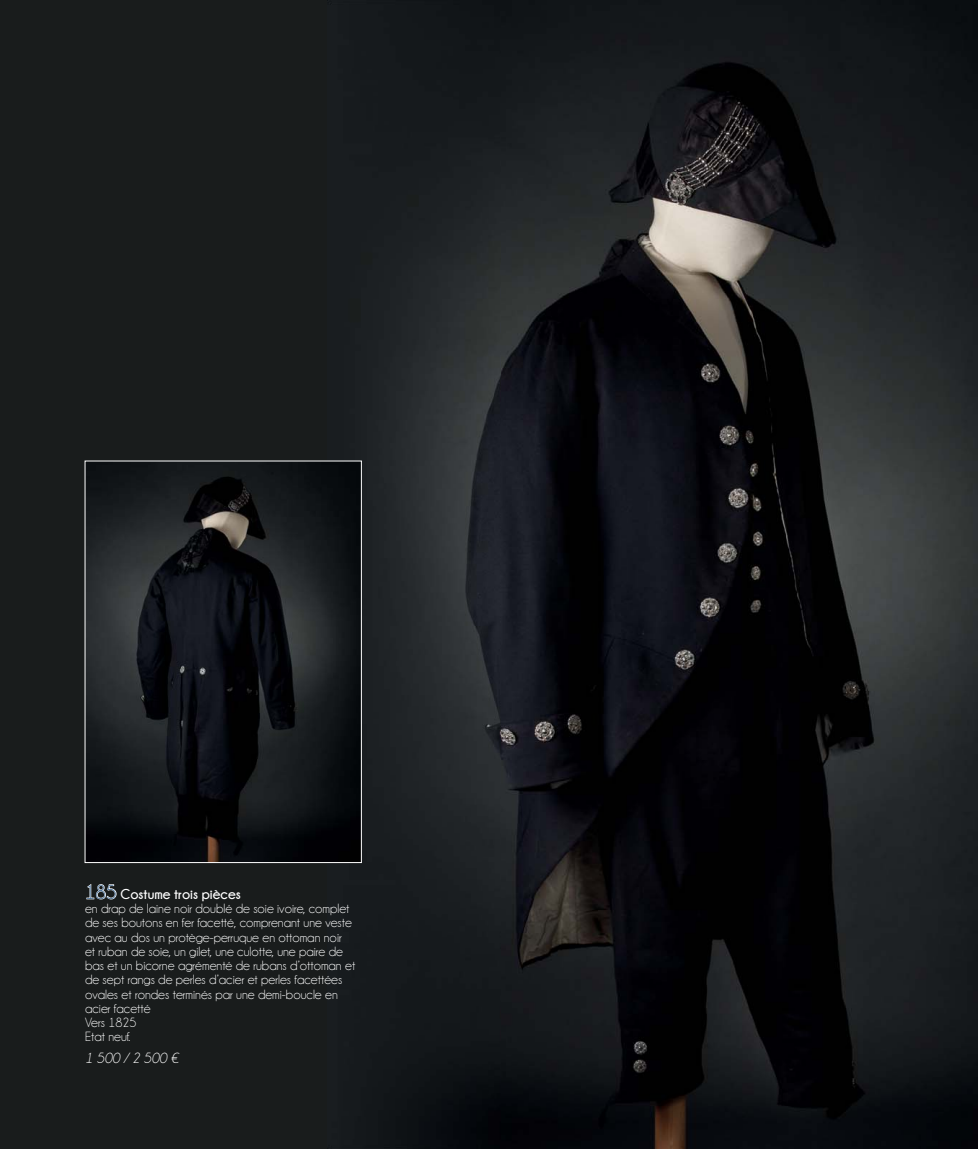
<style>
.page{position:relative;width:978px;height:1149px;background:#fff}
.page>*{position:absolute;margin:0;border:0;box-sizing:border-box;transform-origin:0 0}
.t1{font:italic 15px "Champagne&Limousines";color:#fff}
.t2{font:700 14.25px "Champagne&Limousines";color:#fff}
.t3{font:13.5px/14.2px "Champagne&Limousines";color:#fff}
.s1{font-weight:400;font-size:20.4px;color:#406790}
</style>
<div class="page">
<img style="left:500px;top:0;width:478px;height:1148px">
<div style="left:0;top:0;width:327px;height:1148px;background:#191c1c"></div>
<img style="left:327px;top:0;width:173px;height:1148px">
<svg style="left:87px;top:883px;width:29px;height:16px"></svg>
<img style="left:87px;top:462px;width:273px;height:398px">
<p class="t2" style="left:85px;top:885px;width:157px"><span class="s1">185</span> Costume trois pièces</p>
<p class="t3" style="left:85px;top:901px;width:272px">en drap de laine noir doublé de soie ivoire, complet de ses boutons en fer facetté, comprenant une veste avec au dos un protège-perruque en ottoman noir et ruban de soie, un gilet, une culotte, une paire de bas et un bicorne agrémenté de rubans d’ottoman et de sept rangs de perles d’acier et perles facettées ovales et rondes terminés par une demi-boucle en acier facetté<br>Vers 1825<br>Etat neuf.</p>
<p class="t1" style="left:85px;top:1050px;width:95px">1 500 / 2 500 €</p>
</div>
